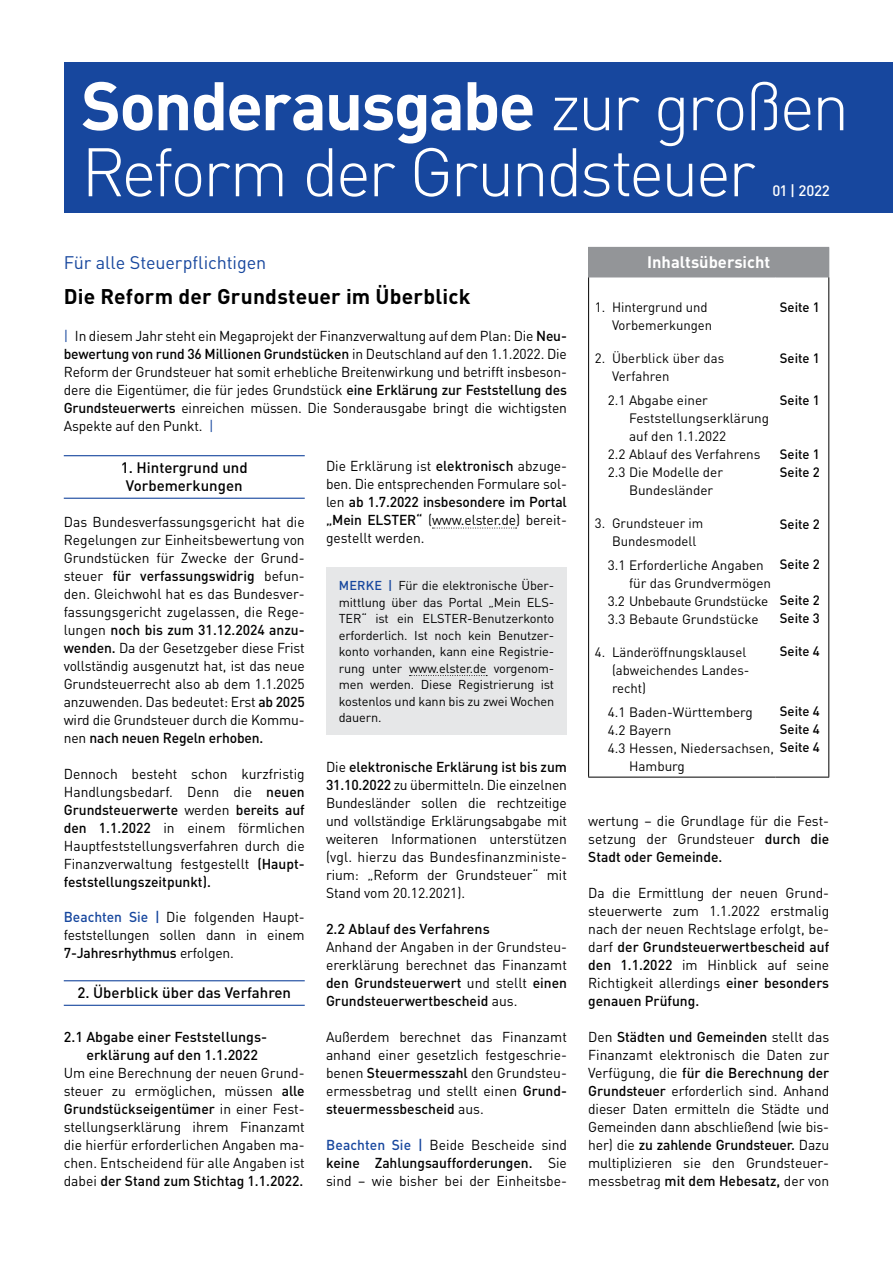
<style>
.page{position:relative;width:893px;height:1263px;background:#fff}
.page>*{position:absolute;margin:0;border:0;box-sizing:border-box;transform-origin:0 0}
.t1{font:300 67.5px/66px "DIN Pro";letter-spacing:-.045em;color:#fff}
.t2{font:700 21px "DIN Pro";letter-spacing:.01em;color:#000}
.t3{font:18px "DIN Pro";letter-spacing:-.005em;color:#17479e}
.t4{font:700 16.5px "DIN Pro";color:#fff}
.t5{font:500 15px/18px "DIN Pro";color:#000;text-align:center}
.t6{font:500 15px "DIN Pro";color:#fff}
.t7{font:14.25px/18px "DIN Pro";color:#000;text-align:justify}
.t8{font:500 14.25px/18px "DIN Pro";color:#000}
.t9{font:13.5px/18px "DIN Pro";color:#000}
.t10{font:500 13.5px/18px "DIN Pro";color:#000}
.t11{font:13.5px "DIN Pro";letter-spacing:-.02em;color:#000}
.t12{font:12.75px/16.5px "DIN Pro";letter-spacing:-.01em;color:#000;text-align:justify}
.s1{font-weight:700}
.s2{color:#17479e}
.s3{font-weight:500}
.s4{font-weight:500;color:#17479e}
</style>
<div class="page">
<div style="left:64px;top:62px;width:829px;height:151px;background:#17479e"></div>
<div style="left:589px;top:247px;width:240px;height:30px;background:#939598"></div>
<hr style="left:588px;top:277px;width:188px;height:1px;background:#939598">
<hr style="left:588px;top:277px;width:1px;height:500px;background:#000">
<hr style="left:588px;top:777px;width:188px;height:1px;background:#000">
<hr style="left:776px;top:277px;width:53px;height:1px;background:#939598">
<hr style="left:828px;top:277px;width:1px;height:500px;background:#000">
<hr style="left:776px;top:777px;width:53px;height:1px;background:#000">
<hr style="left:588px;top:247px;width:188px;height:1px;background:#939598">
<svg style="left:588px;top:248px;width:1px;height:29px"></svg>
<hr style="left:64px;top:455px;width:241px;height:1px;background:#17479e">
<hr style="left:64px;top:498px;width:241px;height:1px;background:#17479e">
<hr style="left:64px;top:980px;width:241px;height:1px;background:#17479e">
<hr style="left:64px;top:1005px;width:241px;height:1px;background:#17479e">
<svg style="left:432px;top:528px;width:85px;height:1px"></svg>
<div style="left:326px;top:567px;width:241px;height:168px;background:#e6e7e8"></div>
<svg style="left:409px;top:675px;width:78px;height:1px"></svg>
<h1 class="t1" style="left:81px;top:70px;width:770px"><span class="s1">Sonderausgabe</span> zur großen<br>Reform der Grundsteuer</h1>
<p class="t6" style="left:772px;top:181px;width:59px">01 | 2022</p>
<p class="t3" style="left:64px;top:251px;width:204px">Für alle Steuerpflichtigen</p>
<h2 class="t2" style="left:64px;top:282px;width:408px">Die Reform der Grundsteuer im Überblick</h2>
<p class="t7" style="left:64px;top:327px;width:505px"><span class="s2">|</span> In diesem Jahr steht ein Megaprojekt der Finanzverwaltung auf dem Plan: Die <span class="s3">Neu&shy;bewertung von rund 36 Millionen Grundstücken</span> in Deutschland auf den 1.1.2022. Die Reform der Grundsteuer hat somit erhebliche Breitenwirkung und betrifft insbeson&shy;dere die Eigentümer, die für jedes Grundstück <span class="s3">eine Erklärung zur Feststellung des Grundsteuerwerts</span> einreichen müssen. Die Sonderausgabe bringt die wichtigsten Aspekte auf den Punkt. <span class="s2">|</span></p>
<p class="t5" style="left:121px;top:458px;width:128px">1. Hintergrund und<br>Vorbemerkungen</p>
<p class="t7" style="left:64px;top:512px;width:242px">Das Bundesverfassungsgericht hat die Regelungen zur Einheitsbewertung von Grundstücken für Zwecke der Grund&shy;steuer <span class="s3">für verfassungswidrig</span> befun&shy;den. Gleichwohl hat es das Bundesver&shy;fassungsgericht zugelassen, die Rege&shy;lungen <span class="s3">noch bis zum 31.12.2024 anzu&shy;wenden.</span> Da der Gesetzgeber diese Frist vollständig ausgenutzt hat, ist das neue Grundsteuerrecht also ab dem 1.1.2025 anzuwenden. Das bedeutet: Erst <span class="s3">ab 2025 </span>wird die Grundsteuer durch die Kommu&shy;nen <span class="s3">nach neuen Regeln erhoben.</span></p>
<p class="t7" style="left:64px;top:764px;width:242px">Dennoch besteht schon kurzfristig Handlungsbedarf. Denn die <span class="s3">neuen Grundsteuerwerte</span> werden <span class="s3">bereits auf den 1.1.2022</span> in einem förmlichen Hauptfeststellungsverfahren durch die Finanzverwaltung festgestellt <span class="s3">(Haupt&shy;feststellungszeitpunkt).</span></p>
<p class="t7" style="left:64px;top:907px;width:242px"><span class="s4">Beachten Sie |</span> Die folgenden Haupt&shy;feststellungen sollen dann in einem <span class="s3">7-Jahresrhythmus</span> erfolgen.</p>
<p class="t5" style="left:77px;top:983px;width:215px">2. Überblick über das Verfahren</p>
<p class="t8" style="left:86px;top:1027px;width:181px;text-indent:-23px">2.1 Abgabe einer Feststellungs&shy;erklärung auf den 1.1.2022</p>
<p class="t7" style="left:64px;top:1063px;width:242px">Um eine Berechnung der neuen Grund&shy;steuer zu ermöglichen, müssen <span class="s3">alle Grundstückseigentümer</span> in einer Fest&shy;stellungserklärung ihrem Finanzamt die hierfür erforderlichen Angaben ma&shy;chen. Entscheidend für alle Angaben ist dabei <span class="s3">der Stand zum Stichtag 1.1.2022.</span></p>
<p class="t7" style="left:326px;top:456px;width:242px">Die Erklärung ist <span class="s3">elektronisch</span> abzuge&shy;ben. Die entsprechenden Formulare sol&shy;len <span class="s3">ab 1.7.2022 insbesondere im Portal „Mein ELSTER“</span> (www.elster.de) bereit&shy;gestellt werden.</p>
<p class="t12" style="left:339px;top:577px;width:217px"><span class="s4">MERKE |</span> Für die elektronische Über&shy;mittlung über das Portal „Mein ELS-TER“ ist ein ELSTER-Benutzerkonto erforderlich. Ist noch kein Benutzer&shy;konto vorhanden, kann eine Registrie&shy;rung unter www.elster.de vorgenom&shy;men werden. Diese Registrierung ist kostenlos und kann bis zu zwei Wochen dauern.</p>
<p class="t7" style="left:326px;top:757px;width:242px">Die <span class="s3">elektronische Erklärung ist bis zum 31.10.2022</span> zu übermitteln. Die einzelnen Bundesländer sollen die rechtzeitige und vollständige Erklärungsabgabe mit weiteren Informationen unterstützen (vgl. hierzu das Bundesfinanzministe&shy;rium: „Reform der Grundsteuer“ mit Stand vom 20.12.2021).</p>
<p class="t8" style="left:326px;top:919px;width:165px">2.2 Ablauf des Verfahrens</p>
<p class="t7" style="left:326px;top:937px;width:242px">Anhand der Angaben in der Grundsteu&shy;ererklärung berechnet das Finanzamt <span class="s3">den Grundsteuerwert</span> und stellt <span class="s3">einen Grundsteuerwertbescheid</span> aus.</p>
<p class="t7" style="left:326px;top:1027px;width:242px">Außerdem berechnet das Finanzamt anhand einer gesetzlich festgeschrie&shy;benen <span class="s3">Steuermesszahl</span> den Grundsteu&shy;ermessbetrag und stellt einen <span class="s3">Grund&shy;steuermessbescheid</span> aus.</p>
<p class="t7" style="left:326px;top:1135px;width:242px"><span class="s4">Beachten Sie |</span> Beide Bescheide sind <span class="s3">keine Zahlungsaufforderungen.</span> Sie sind – wie bisher bei der Einheitsbe-</p>
<p class="t4" style="left:647px;top:251px;width:125px">Inhaltsübersicht</p>
<p class="t9" style="left:612px;top:297px;width:102px;text-indent:-17px">1. Hintergrund und<br>Vorbemerkungen</p>
<p class="t9" style="left:612px;top:348px;width:114px;text-indent:-17px">2. Überblick über das<br>Verfahren</p>
<p class="t9" style="left:608px;top:390px;width:102px">2.1 Abgabe einer</p>
<p class="t9" style="left:629px;top:408px;width:142px">Feststellungserklärung</p>
<p class="t9" style="left:629px;top:426px;width:99px">auf den 1.1.2022</p>
<p class="t9" style="left:608px;top:444px;width:154px">2.2 Ablauf des Verfahrens</p>
<p class="t9" style="left:608px;top:462px;width:117px">2.3 Die Modelle der</p>
<p class="t9" style="left:629px;top:480px;width:86px">Bundesländer</p>
<p class="t9" style="left:612px;top:513px;width:93px;text-indent:-17px">3. Grundsteuer im<br>Bundesmodell</p>
<p class="t9" style="left:608px;top:555px;width:158px">3.1 Erforderliche Angaben</p>
<p class="t9" style="left:629px;top:573px;width:144px">für das Grundvermögen</p>
<p class="t11" style="left:608px;top:592px;width:162px">3.2 Unbebaute Grundstücke</p>
<p class="t9" style="left:608px;top:609px;width:152px">3.3 Bebaute Grundstücke</p>
<p class="t9" style="left:612px;top:642px;width:139px;text-indent:-17px">4. Länderöffnungsklausel (abweichendes Landes&shy;recht)</p>
<p class="t9" style="left:608px;top:702px;width:146px">4.1 Baden-Württemberg</p>
<p class="t9" style="left:608px;top:720px;width:65px">4.2 Bayern</p>
<p class="t9" style="left:608px;top:738px;width:213px">4.3 Hessen, Niedersachsen, <span class="s3">Seite 4</span></p>
<p class="t9" style="left:629px;top:756px;width:57px">Hamburg</p>
<p class="t10" style="left:780px;top:297px;width:41px">Seite 1</p>
<p class="t10" style="left:780px;top:348px;width:41px">Seite 1</p>
<p class="t10" style="left:780px;top:391px;width:41px">Seite 1</p>
<p class="t10" style="left:780px;top:445px;width:41px">Seite 1<br>Seite 2</p>
<p class="t10" style="left:780px;top:514px;width:41px">Seite 2</p>
<p class="t10" style="left:780px;top:555px;width:41px">Seite 2</p>
<p class="t10" style="left:780px;top:591px;width:41px">Seite 2<br>Seite 3</p>
<p class="t10" style="left:780px;top:642px;width:41px">Seite 4</p>
<p class="t10" style="left:780px;top:702px;width:41px">Seite 4<br>Seite 4</p>
<p class="t7" style="left:588px;top:811px;width:242px">wertung – die Grundlage für die Fest&shy;setzung der Grundsteuer <span class="s3">durch die Stadt oder Gemeinde.</span></p>
<p class="t7" style="left:588px;top:883px;width:242px">Da die Ermittlung der neuen Grund&shy;steuerwerte zum 1.1.2022 erstmalig nach der neuen Rechtslage erfolgt, be&shy;darf <span class="s3">der Grundsteuerwertbescheid auf den 1.1.2022</span> im Hinblick auf seine Richtigkeit allerdings <span class="s3">einer besonders genauen Prüfung.</span></p>
<p class="t7" style="left:588px;top:1027px;width:242px">Den <span class="s3">Städten und Gemeinden</span> stellt das Finanzamt elektronisch die Daten zur Verfügung, die <span class="s3">für die Berechnung der Grundsteuer</span> erforderlich sind. Anhand dieser Daten ermitteln die Städte und Gemeinden dann abschließend (wie bis&shy;her) die <span class="s3">zu zahlende Grundsteuer.</span> Dazu multiplizieren sie den Grundsteuer&shy;messbetrag <span class="s3">mit dem Hebesatz,</span> der von</p>
</div>
